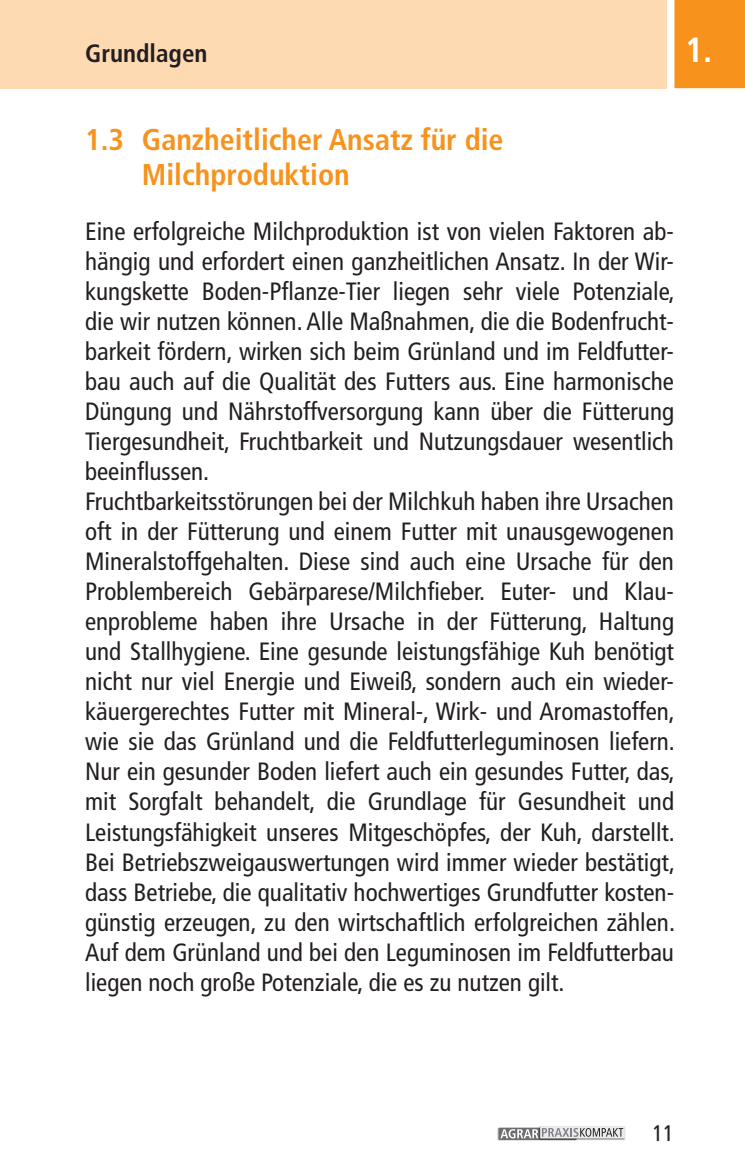
<style>
.page{position:relative;width:745px;height:1170px;background:#fff}
.page>*{position:absolute;margin:0;border:0;box-sizing:border-box;transform-origin:0 0}
.t1{font:700 condensed 35px "Frutiger LT Std";color:#fff}
.t2{font:700 condensed 30px/35px "Frutiger LT";color:#f7931d}
.t3{font:condensed 25px/30px "Frutiger LT Std";color:#231f20}
.t4{font:700 condensed 25px "Frutiger LT Std";color:#231f20}
.t5{font:condensed 22.5px "Frutiger LT Std";color:#231f20}
</style>
<div class="page">
<div style="left:0;top:0;width:744px;height:88px;background:#fedab3"></div>
<svg style="left:662px;top:0;width:82px;height:89px;background:#f8a13c"></svg>
<img style="left:497px;top:1128px;width:41px;height:12px">
<div style="left:498px;top:1127px;width:78px;height:12px;background:#6c6d70"></div>
<img style="left:538px;top:1126px;width:87px;height:14px">
<div style="left:539px;top:1125px;width:85px;height:13px;background:#e7e7e9"></div>
<svg style="left:500px;top:1127px;width:122px;height:11px"></svg>
<p class="t4" style="left:85px;top:39px;width:124px">Grundlagen</p>
<h1 class="t1" style="left:684px;top:29px;width:29px">1.</h1>
<p class="t2" style="left:142px;top:122px;width:363px;text-indent:-57px">1.3 Ganzheitlicher Ansatz für die<br>Milchproduktion</p>
<p class="t3" style="left:85px;top:217px;width:591px">Eine erfolgreiche Milchproduktion ist von vielen Faktoren ab&shy;hängig und erfordert einen ganzheitlichen Ansatz. In der Wir&shy;kungskette Boden-Pflanze-Tier liegen sehr viele Potenziale, die wir nutzen können. Alle Maßnahmen, die die Bodenfrucht&shy;barkeit fördern, wirken sich beim Grünland und im Feldfutter&shy;bau auch auf die Qualität des Futters aus. Eine harmonische Düngung und Nährstoffversorgung kann über die Fütterung Tiergesundheit, Fruchtbarkeit und Nutzungsdauer wesentlich beeinflussen.<br>Fruchtbarkeitsstörungen bei der Milchkuh haben ihre Ursachen oft in der Fütterung und einem Futter mit unausgewogenen Mineralstoffgehalten. Diese sind auch eine Ursache für den Problembereich Gebärparese/Milchfieber. Euter- und Klau&shy;enprobleme haben ihre Ursache in der Fütterung, Haltung und Stallhygiene. Eine gesunde leistungsfähige Kuh benötigt nicht nur viel Energie und Eiweiß, sondern auch ein wieder&shy;käuergerechtes Futter mit Mineral-, Wirk- und Aromastoffen, wie sie das Grünland und die Feldfutterleguminosen liefern.<br>Nur ein gesunder Boden liefert auch ein gesundes Futter, das, mit Sorgfalt behandelt, die Grundlage für Gesundheit und Leistungsfähigkeit unseres Mitgeschöpfes, der Kuh, darstellt.<br>Bei Betriebszweigauswertungen wird immer wieder bestätigt, dass Betriebe, die qualitativ hochwertiges Grundfutter kosten&shy;günstig erzeugen, zu den wirtschaftlich erfolgreichen zählen.<br>Auf dem Grünland und bei den Leguminosen im Feldfutterbau liegen noch große Potenziale, die es zu nutzen gilt.</p>
<p class="t5" style="left:652px;top:1119px;width:23px">11</p>
</div>
